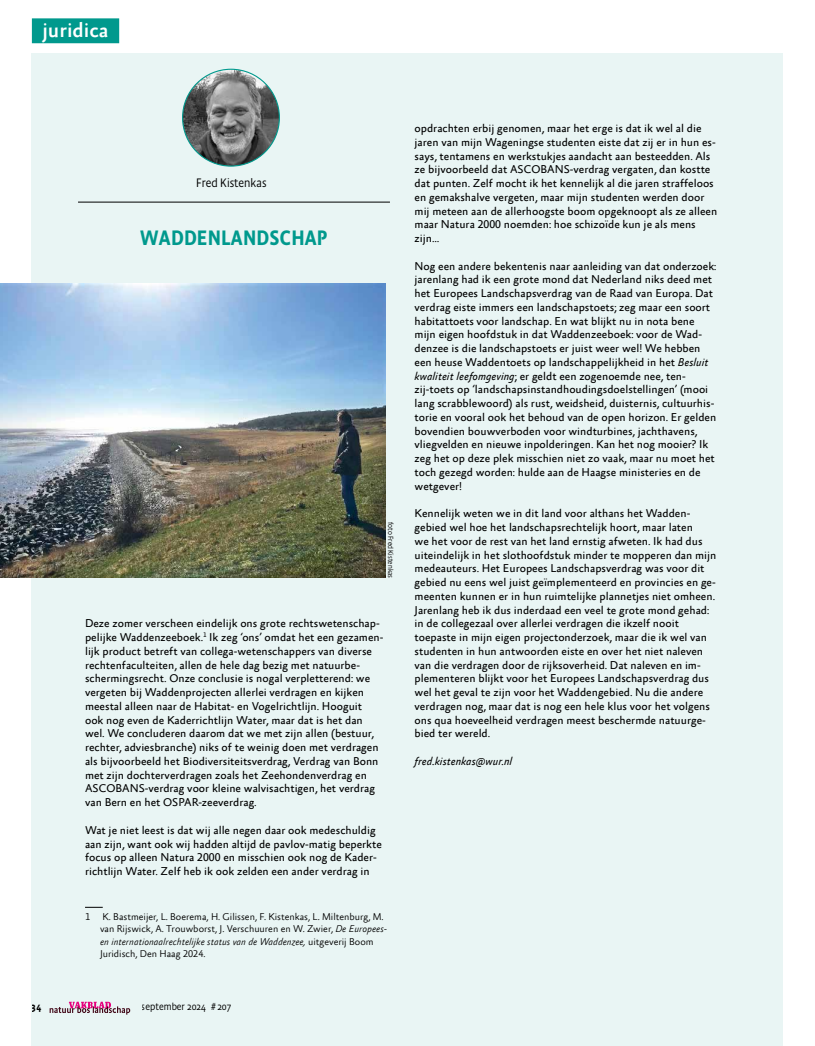
<style>
.page{position:relative;width:815px;height:1046px;background:#fff}
.page>*{position:absolute;margin:0;border:0;box-sizing:border-box;transform-origin:0 0}
.t1{font:500 21.25px "Absara Sans Headline Pro";letter-spacing:.01em;color:#00998d}
.t2{font:500 21px "Absara Sans Offc Pro";color:#fff}
.t3{font:300 12.5px "Absara Sans Headline Pro";color:#000}
.t4{font:11.5px/13.8px "Absara Sans Offc Pro";color:#000}
.t5{font:italic 11.5px "Absara Sans Offc Pro";color:#000}
.t6{font:300 10.38px "Absara Sans Headline Pro";color:#000}
.t7{font:500 10.38px "Absara Sans Headline Pro";color:#000}
.t8{font:300 10px/12.5px "Absara Sans Offc Pro";color:#000}
.t9{font:300 7.5px "Absara Sans Headline Pro";color:#000}
.s1{font-style:italic}
</style>
<div class="page">
<div style="left:32px;top:53px;width:751px;height:992px;background:#e9f5f4"></div>
<svg style="left:85px;top:906px;width:18px;height:1px"></svg>
<div style="left:32px;top:18px;width:87px;height:25px;background:#00998d"></div>
<hr style="left:78px;top:202px;width:312px;height:1px;background:#000">
<img style="left:183px;top:69px;width:96px;height:97px;border-radius:48px">
<img style="left:0;top:283px;width:386px;height:295px">
<svg style="left:50px;top:1001px;width:80px;height:13px"></svg>
<h2 class="t2" style="left:42px;top:18px;width:68px">juridica</h2>
<p class="t3" style="left:196px;top:175px;width:72px">Fred Kistenkas</p>
<h1 class="t1" style="left:140px;top:224px;width:190px">WADDENLANDSCHAP</h1>
<p class="t9" style="left:395px;top:522px;width:58px;rotate:90deg">foto Fred Kistenkas</p>
<p class="t4" style="left:85px;top:617px;width:300px">Deze zomer verscheen eindelijk ons grote rechtswetenschap&shy;pelijke Waddenzeeboek.<sup>1</sup> Ik zeg ‘ons’ omdat het een gezamen&shy;lijk product betreft van collega-wetenschappers van diverse rechtenfaculteiten, allen de hele dag bezig met natuurbe&shy;schermingsrecht. Onze conclusie is nogal verpletterend: we vergeten bij Waddenprojecten allerlei verdragen en kijken meestal alleen naar de Habitat- en Vogelrichtlijn. Hooguit ook nog even de Kaderrichtlijn Water, maar dat is het dan wel. We concluderen daarom dat we met zijn allen (bestuur, rechter, adviesbranche) niks of te weinig doen met verdragen als bijvoorbeeld het Biodiversiteitsverdrag, Verdrag van Bonn met zijn dochterverdragen zoals het Zeehondenverdrag en ASCOBANS-verdrag voor kleine walvisachtigen, het verdrag van Bern en het OSPAR-zeeverdrag.</p>
<p class="t4" style="left:85px;top:823px;width:298px">Wat je niet leest is dat wij alle negen daar ook medeschuldig aan zijn, want ook wij hadden altijd de pavlov-matig beperkte focus op alleen Natura 2000 en misschien ook nog de Kader&shy;richtlijn Water. Zelf heb ik ook zelden een ander verdrag in</p>
<p class="t8" style="left:100px;top:910px;width:289px;text-indent:-15px">1 K. Bastmeijer, L. Boerema, H. Gilissen, F. Kistenkas, L. Miltenburg, M. van Rijswick, A. Trouwborst, J. Verschuuren en W. Zwier, <span class="s1">De Europees&shy;en internationaalrechtelijke status van de Waddenzee,</span> uitgeverij Boom Juridisch, Den Haag 2024.</p>
<p class="t7" style="left:32px;top:999px;width:11px">34</p>
<p class="t6" style="left:142px;top:999px;width:91px">september 2024 # 207</p>
<p class="t4" style="left:415px;top:122px;width:304px">opdrachten erbij genomen, maar het erge is dat ik wel al die jaren van mijn Wageningse studenten eiste dat zij er in hun es&shy;says, tentamens en werkstukjes aandacht aan besteedden. Als ze bijvoorbeeld dat ASCOBANS-verdrag vergaten, dan kostte dat punten. Zelf mocht ik het kennelijk al die jaren straffeloos en gemakshalve vergeten, maar mijn studenten werden door mij meteen aan de allerhoogste boom opgeknoopt als ze alleen maar Natura 2000 noemden: hoe schizoïde kun je als mens zijn…</p>
<p class="t4" style="left:415px;top:259px;width:303px">Nog een andere bekentenis naar aanleiding van dat onderzoek: jarenlang had ik een grote mond dat Nederland niks deed met het Europees Landschapsverdrag van de Raad van Europa. Dat verdrag eiste immers een landschapstoets; zeg maar een soort habitattoets voor landschap. En wat blijkt nu in nota bene mijn eigen hoofdstuk in dat Waddenzeeboek: voor de Wad&shy;denzee is die landschapstoets er juist weer wel! We hebben een heuse Waddentoets op landschappelijkheid in het <span class="s1">Besluit kwaliteit leefomgeving</span>; er geldt een zogenoemde nee, ten&shy;zij-toets op ‘landschapsinstandhoudingsdoelstellingen’ (mooi lang scrabblewoord) als rust, weidsheid, duisternis, cultuurhis&shy;torie en vooral ook het behoud van de open horizon. Er gelden bovendien bouwverboden voor windturbines, jachthavens, vliegvelden en nieuwe inpolderingen. Kan het nog mooier? Ik zeg het op deze plek misschien niet zo vaak, maar nu moet het toch gezegd worden: hulde aan de Haagse ministeries en de wetgever!</p>
<p class="t4" style="left:415px;top:507px;width:303px">Kennelijk weten we in dit land voor althans het Wadden&shy;gebied wel hoe het landschapsrechtelijk hoort, maar laten<br>we het voor de rest van het land ernstig afweten. Ik had dus uiteindelijk in het slothoofdstuk minder te mopperen dan mijn medeauteurs. Het Europees Landschapsverdrag was voor dit gebied nu eens wel juist geïmplementeerd en provincies en ge&shy;meenten kunnen er in hun ruimtelijke plannetjes niet omheen.<br>Jarenlang heb ik dus inderdaad een veel te grote mond gehad: in de collegezaal over allerlei verdragen die ikzelf nooit toepaste in mijn eigen projectonderzoek, maar die ik wel van studenten in hun antwoorden eiste en over het niet naleven van die verdragen door de rijksoverheid. Dat naleven en im&shy;plementeren blijkt voor het Europees Landschapsverdrag dus wel het geval te zijn voor het Waddengebied. Nu die andere verdragen nog, maar dat is nog een hele klus voor het volgens ons qua hoeveelheid verdragen meest beschermde natuurge&shy;bied ter wereld.</p>
<p class="t5" style="left:415px;top:754px;width:99px">fred.kistenkas@wur.nl</p>
</div>
